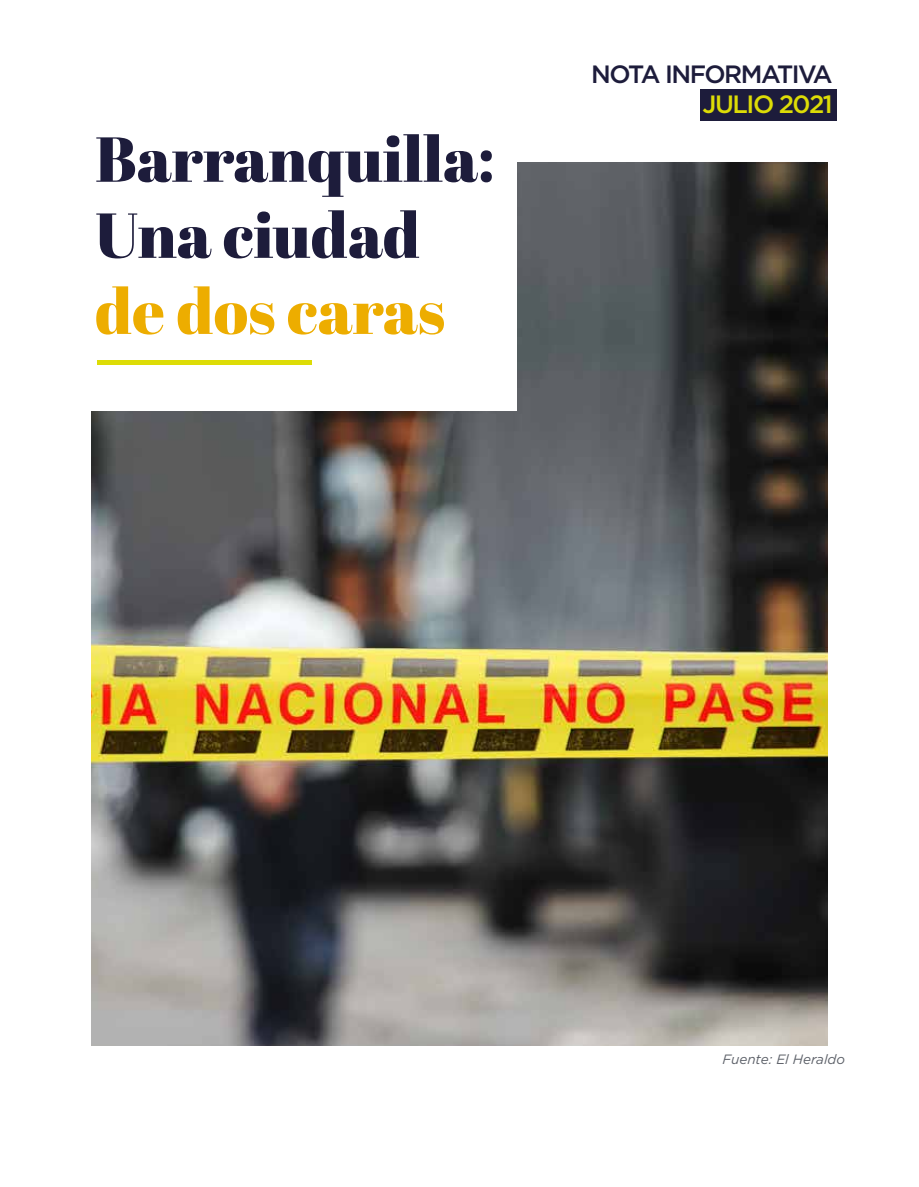
<style>
.page{position:relative;width:919px;height:1187px;background:#fff}
.page>*{position:absolute;margin:0;border:0;box-sizing:border-box;transform-origin:0 0}
.t1{font:63.3px/76.1px "Abril Fatface";color:#1d1c3b}
.t2{font:63.3px "Abril Fatface";color:#edad00}
.t3{font:500 25.05px "Gotham";letter-spacing:-.06em;color:#1d1c3b}
.t4{font:500 25.05px "Gotham";letter-spacing:-.06em;color:#dddc06}
.t5{font:italic 13.5px "Gotham";color:#5d6169}
</style>
<div class="page">
<div style="left:700px;top:89px;width:137px;height:32px;background:#1d1c3b"></div>
<img style="left:91px;top:162px;width:736px;height:883px">
<div style="left:82px;top:93px;width:434px;height:317px;background:#fff"></div>
<hr style="left:98px;top:360px;width:214px;height:4px;background:#dddc06">
<p class="t1" style="left:95px;top:119px;width:401px">Barranquilla:<br>Una ciudad</p>
<p class="t2" style="left:95px;top:267px;width:352px">de dos caras</p>
<p class="t3" style="left:591px;top:58px;width:243px">NOTA INFORMATIVA</p>
<p class="t4" style="left:702px;top:88px;width:132px">JULIO 2021</p>
<p class="t5" style="left:722px;top:1050px;width:124px">Fuente: El Heraldo</p>
</div>
